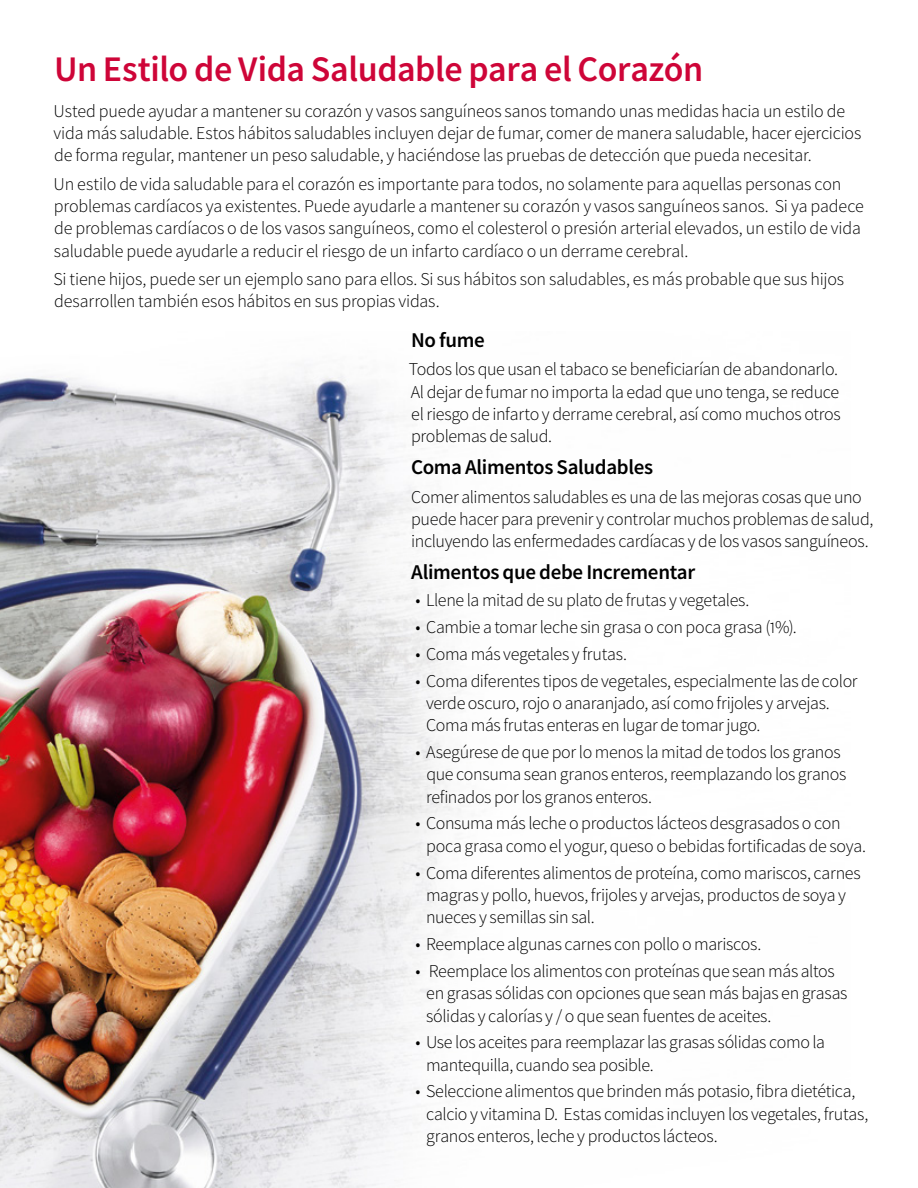
<style>
.page{position:relative;width:918px;height:1188px;background:#fff}
.page>*{position:absolute;margin:0;border:0;box-sizing:border-box;transform-origin:0 0}
.Lead_Article_Headlin{font:600 36px "Source Sans Pro";letter-spacing:-.01em;color:#ce0538}
.Article_Section_Brea{font:600 21px "Source Sans Pro";letter-spacing:-.015em;color:#000}
.Article_Text{font:600 21px "Source Sans Pro";letter-spacing:-.015em;color:#000}
.Article_Text-2{font:300 18px/22.4px "Source Sans Pro";letter-spacing:-.015em;color:#000}
.Article_Bullet_Text{font:300 18px/22.4px "Source Sans Pro";letter-spacing:-.02em;color:#000}
</style>
<div class="page">
<img style="left:0;top:367px;width:461px;height:821px">
<p class="Lead_Article_Headlin" style="left:54px;top:45px;width:651px">Un Estilo de Vida Saludable para el Corazón</p>
<p class="Article_Text-2" style="left:54px;top:100px;width:809px">Usted puede ayudar a mantener su corazón y vasos sanguíneos sanos tomando unas medidas hacia un estilo de vida más saludable. Estos hábitos saludables incluyen dejar de fumar, comer de manera saludable, hacer ejercicios de forma regular, mantener un peso saludable, y haciéndose las pruebas de detección que pueda necesitar.</p>
<p class="Article_Text-2" style="left:54px;top:173px;width:812px">Un estilo de vida saludable para el corazón es importante para todos, no solamente para aquellas personas con problemas cardíacos ya existentes. Puede ayudarle a mantener su corazón y vasos sanguíneos sanos. Si ya padece de problemas cardíacos o de los vasos sanguíneos, como el colesterol o presión arterial elevados, un estilo de vida saludable puede ayudarle a reducir el riesgo de un infarto cardíaco o un derrame cerebral.</p>
<p class="Article_Text-2" style="left:53px;top:268px;width:792px">Si tiene hijos, puede ser un ejemplo sano para ellos. Si sus hábitos son saludables, es más probable que sus hijos desarrollen también esos hábitos en sus propias vidas.</p>
<p class="Article_Section_Brea" style="left:411px;top:326px;width:75px">No fume</p>
<p class="Article_Text-2" style="left:409px;top:358px;width:433px">Todos los que usan el tabaco se beneficiarían de abandonarlo.<br>Al dejar de fumar no importa la edad que uno tenga, se reduce el riesgo de infarto y derrame cerebral, así como muchos otros problemas de salud.</p>
<p class="Article_Section_Brea" style="left:411px;top:453px;width:244px">Coma Alimentos Saludables</p>
<p class="Article_Text-2" style="left:411px;top:485px;width:464px">Comer alimentos saludables es una de las mejoras cosas que uno puede hacer para prevenir y controlar muchos problemas de salud, incluyendo las enfermedades cardíacas y de los vasos sanguíneos.</p>
<p class="Article_Text" style="left:411px;top:558px;width:286px">Alimentos que debe Incrementar</p>
<p class="Article_Bullet_Text" style="left:415px;top:589px;width:336px">• Llene la mitad de su plato de frutas y vegetales.</p>
<p class="Article_Bullet_Text" style="left:415px;top:616px;width:383px">• Cambie a tomar leche sin grasa o con poca grasa (1%).</p>
<p class="Article_Bullet_Text" style="left:415px;top:643px;width:213px">• Coma más vegetales y frutas.</p>
<p class="Article_Bullet_Text" style="left:426px;top:669px;width:433px;text-indent:-11px">• Coma diferentes tipos de vegetales, especialmente las de color verde oscuro, rojo o anaranjado, así como frijoles y arvejas.<br>Coma más frutas enteras en lugar de tomar jugo.</p>
<p class="Article_Bullet_Text" style="left:426px;top:741px;width:422px;text-indent:-11px">• Asegúrese de que por lo menos la mitad de todos los granos que consuma sean granos enteros, reemplazando los granos refinados por los granos enteros.</p>
<p class="Article_Bullet_Text" style="left:426px;top:812px;width:441px;text-indent:-11px">• Consuma más leche o productos lácteos desgrasados o con poca grasa como el yogur, queso o bebidas fortificadas de soya.</p>
<p class="Article_Bullet_Text" style="left:426px;top:861px;width:436px;text-indent:-11px">• Coma diferentes alimentos de proteína, como mariscos, carnes magras y pollo, huevos, frijoles y arvejas, productos de soya y nueces y semillas sin sal.</p>
<p class="Article_Bullet_Text" style="left:415px;top:933px;width:347px">• Reemplace algunas carnes con pollo o mariscos.</p>
<p class="Article_Bullet_Text" style="left:426px;top:960px;width:423px;text-indent:-11px">• Reemplace los alimentos con proteínas que sean más altos en grasas sólidas con opciones que sean más bajas en grasas sólidas y calorías y / o que sean fuentes de aceites.</p>
<p class="Article_Bullet_Text" style="left:426px;top:1031px;width:401px;text-indent:-11px">• Use los aceites para reemplazar las grasas sólidas como la mantequilla, cuando sea posible.</p>
<p class="Article_Bullet_Text" style="left:426px;top:1080px;width:444px;text-indent:-11px">• Seleccione alimentos que brinden más potasio, fibra dietética, calcio y vitamina D. Estas comidas incluyen los vegetales, frutas, granos enteros, leche y productos lácteos.</p>
</div>
